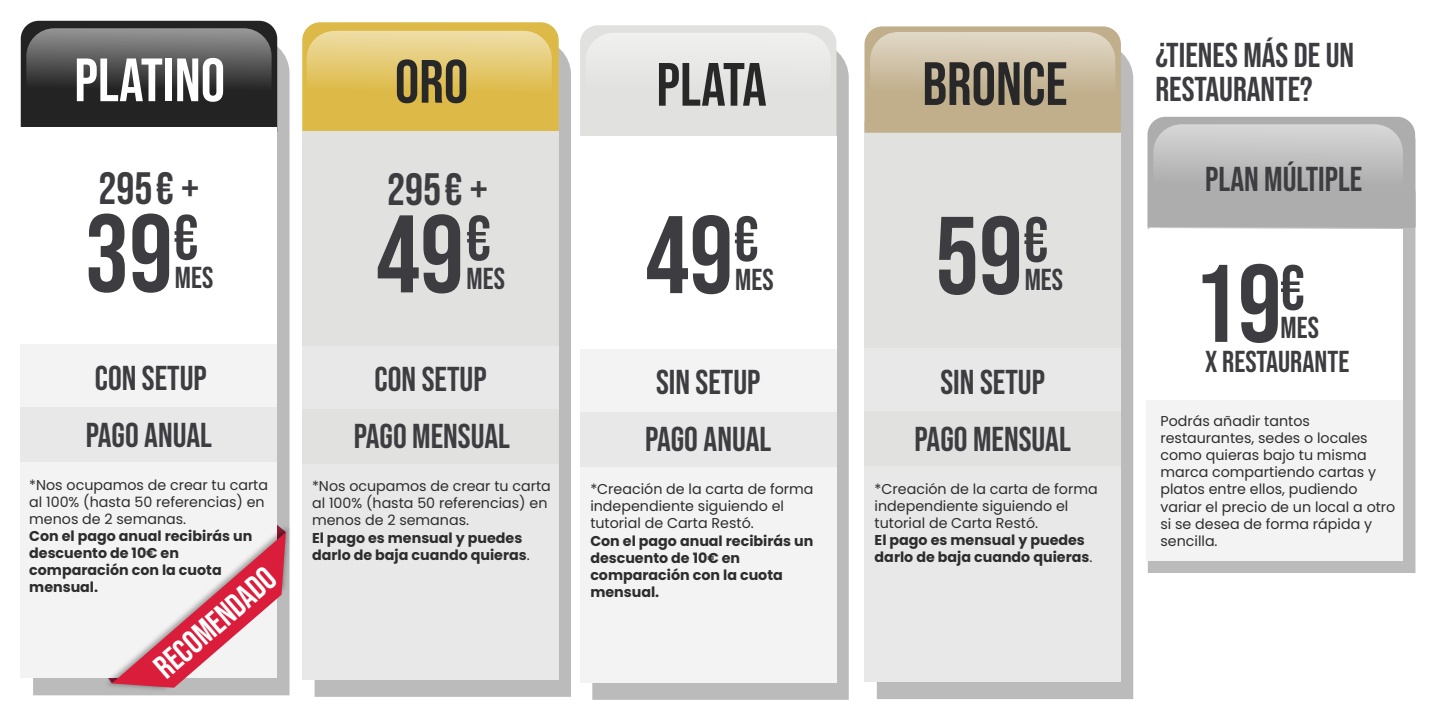
<style>
.page{position:relative;width:1432px;height:714px;background:#fff}
.page>*{position:absolute;margin:0;border:0;box-sizing:border-box;transform-origin:0 0}
.t1{font:110.02px "Bebas Neue";color:#3d3d41}
.t2{font:60.97px "Bebas Neue";color:#282828}
.t3{font:60.97px "Bebas Neue";color:#fff}
.t4{font:45.15px "Bebas Neue";color:#3d3d41}
.t5{font:34.35px/57.3px "Bebas Neue";color:#3d3d41;text-align:center}
.t6{font:33.15px "Bebas Neue";color:#fff}
.t7{font:30.15px/33.8px "Bebas Neue";color:#3d3d41}
.t8{font:14.25px/17.1px "Poppins";color:#2d2d2d}
.t9{font:700 14.25px/17.1px "Poppins";color:#2d2d2d}
.s1{font-weight:400}
</style>
<div class="page">
<div style="left:33px;top:38px;width:256px;height:657px;background:#bbb"></div>
<svg style="left:21px;top:21px;width:256px;height:106px;background:#434343"></svg>
<div style="left:21px;top:127px;width:256px;height:244px;background:#fff"></div>
<div style="left:21px;top:345px;width:256px;height:81px;background:#f3f3f3"></div>
<div style="left:21px;top:408px;width:256px;height:81px;background:#e8e8e8"></div>
<div style="left:21px;top:462px;width:256px;height:90px;background:#f3f3f3"></div>
<div style="left:21px;top:526px;width:256px;height:89px;background:#f3f3f3"></div>
<div style="left:21px;top:598px;width:256px;height:80px;background:#f3f3f3"></div>
<img style="left:82px;top:502px;width:208px;height:194px">
<svg style="left:96px;top:494px;width:190px;height:194px"></svg>
<div style="left:315px;top:48px;width:256px;height:649px;background:#bbb"></div>
<svg style="left:302px;top:22px;width:257px;height:109px;background:#e1c361"></svg>
<div style="left:302px;top:131px;width:257px;height:244px;background:#e1e1df"></div>
<div style="left:302px;top:346px;width:257px;height:81px;background:#e8e8e8"></div>
<div style="left:302px;top:409px;width:257px;height:82px;background:#e1e1df"></div>
<div style="left:302px;top:464px;width:257px;height:90px;background:#e8e8e8"></div>
<div style="left:302px;top:527px;width:257px;height:90px;background:#e8e8e8"></div>
<div style="left:302px;top:600px;width:257px;height:80px;background:#e8e8e8"></div>
<svg style="left:592px;top:42px;width:257px;height:658px;background:#bfbfbf"></svg>
<svg style="left:580px;top:25px;width:256px;height:111px;background:#e5e5e3"></svg>
<div style="left:580px;top:136px;width:256px;height:244px;background:#fff"></div>
<div style="left:580px;top:349px;width:256px;height:81px;background:#f3f3f3"></div>
<div style="left:580px;top:412px;width:256px;height:82px;background:#e8e8e8"></div>
<div style="left:580px;top:467px;width:256px;height:90px;background:#f3f3f3"></div>
<div style="left:580px;top:530px;width:256px;height:90px;background:#f3f3f3"></div>
<div style="left:580px;top:603px;width:256px;height:80px;background:#f3f3f3"></div>
<div style="left:877px;top:52px;width:256px;height:647px;background:#bbb"></div>
<div style="left:864px;top:121px;width:257px;height:244px;background:#e1e1df"></div>
<div style="left:864px;top:348px;width:257px;height:82px;background:#e8e8e8"></div>
<div style="left:864px;top:412px;width:257px;height:81px;background:#e1e1df"></div>
<div style="left:864px;top:466px;width:257px;height:90px;background:#e8e8e8"></div>
<div style="left:864px;top:529px;width:257px;height:90px;background:#e8e8e8"></div>
<div style="left:864px;top:602px;width:257px;height:80px;background:#e8e8e8"></div>
<svg style="left:864px;top:26px;width:257px;height:107px;background:#cabb9d"></svg>
<div style="left:1148px;top:230px;width:267px;height:343px;background:#bbb"></div>
<svg style="left:1147px;top:117px;width:268px;height:113px;background:#b8b8b8"></svg>
<div style="left:1147px;top:229px;width:256px;height:172px;background:#fff"></div>
<div style="left:1147px;top:401px;width:256px;height:160px;background:#f3f3f3"></div>
<h2 class="t3" style="left:74px;top:46px;width:152px">PLATINO</h2>
<h3 class="t4" style="left:98px;top:163px;width:102px">295€ +</h3>
<h3 class="t7" style="left:173px;top:261px;width:42px">MES<sup>€</sup></h3>
<h1 class="t1" style="left:85px;top:191px;width:90px">39</h1>
<h3 class="t5" style="left:95px;top:349px;width:114px">CON SETUP</h3>
<h3 class="t5" style="left:86px;top:406px;width:128px">PAGO ANUAL</h3>
<p class="t8" style="left:29px;top:476px;width:240px">*Nos ocupamos de crear tu carta al 100% (hasta 50 referencias) en menos de 2 semanas.</p>
<p class="t9" style="left:29px;top:528px;width:225px">Con el pago anual recibirás un descuento de 10€ en comparación con la cuota mensual.</p>
<h3 class="t6" style="left:146px;top:657px;width:150px;rotate:-41deg">RECOMENDADO</h3>
<h2 class="t2" style="left:395px;top:47px;width:75px">ORO</h2>
<h3 class="t4" style="left:387px;top:164px;width:102px">295€ +</h3>
<h3 class="t7" style="left:466px;top:261px;width:41px">MES<sup>€</sup></h3>
<h1 class="t1" style="left:376px;top:192px;width:90px">49</h1>
<h3 class="t5" style="left:375px;top:351px;width:114px">CON SETUP</h3>
<h3 class="t5" style="left:354px;top:407px;width:158px">PAGO MENSUAL</h3>
<p class="t8" style="left:312px;top:478px;width:240px">*Nos ocupamos de crear tu carta al 100% (hasta 50 referencias) en menos de 2 semanas.</p>
<p class="t9" style="left:312px;top:529px;width:219px">El pago es mensual y puedes darlo de baja cuando quieras<span class="s1">.</span></p>
<h2 class="t2" style="left:656px;top:50px;width:112px">PLATA</h2>
<h1 class="t1" style="left:645px;top:193px;width:90px">49</h1>
<h3 class="t7" style="left:733px;top:262px;width:42px">MES<sup>€</sup></h3>
<h3 class="t5" style="left:656px;top:354px;width:106px">SIN SETUP</h3>
<h3 class="t5" style="left:645px;top:410px;width:128px">PAGO ANUAL</h3>
<p class="t8" style="left:590px;top:481px;width:225px">*Creación de la carta de forma independiente siguiendo el tutorial de Carta Restó.</p>
<p class="t9" style="left:590px;top:532px;width:225px">Con el pago anual recibirás un descuento de 10€ en comparación con la cuota mensual.</p>
<h2 class="t2" style="left:922px;top:49px;width:147px">BRONCE</h2>
<h1 class="t1" style="left:935px;top:194px;width:90px">59</h1>
<h3 class="t7" style="left:1023px;top:263px;width:42px">MES<sup>€</sup></h3>
<h3 class="t5" style="left:914px;top:353px;width:158px">SIN SETUP<br>PAGO MENSUAL</h3>
<p class="t8" style="left:874px;top:480px;width:225px">*Creación de la carta de forma independiente siguiendo el tutorial de Carta Restó.</p>
<p class="t9" style="left:874px;top:531px;width:219px">El pago es mensual y puedes darlo de baja cuando quieras<span class="s1">.</span></p>
<h3 class="t5" style="left:1155px;top:38px;width:200px;line-height:33.8px;text-align:left">¿TIENES MÁS DE UN<br>RESTAURANTE?</h3>
<h3 class="t5" style="left:1205px;top:150px;width:159px">PLAN MÚLTIPLE</h3>
<h1 class="t1" style="left:1194px;top:242px;width:90px">19</h1>
<h3 class="t7" style="left:1205px;top:311px;width:146px;text-indent:74px">MES<sup>€<br></sup>X RESTAURANTE</h3>
<p class="t8" style="left:1160px;top:413px;width:236px">Podrás añadir tantos restaurantes, sedes o locales como quieras bajo tu misma marca compartiendo cartas y platos entre ellos, pudiendo variar el precio de un local a otro si se desea de forma rápida y sencilla.</p>
</div>
